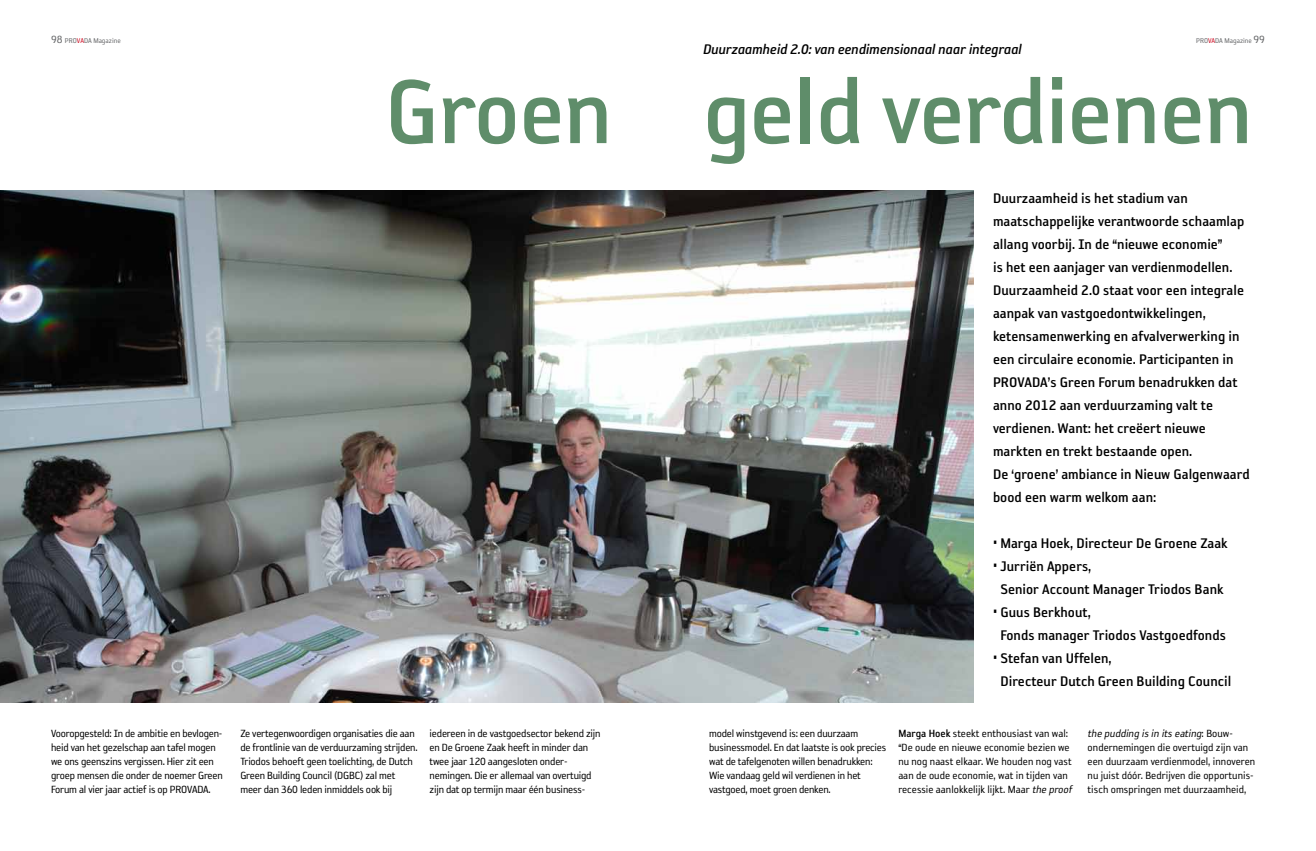
<style>
.page{position:relative;width:1316px;height:851px;background:#fff}
.page>*{position:absolute;margin:0;border:0;box-sizing:border-box;transform-origin:0 0}
.t1{font:104px "Reykjavik One B Gauge";letter-spacing:-.01em;color:#5f8d6a}
.t2{font:16px/23px "Reykjavik One B Gauge";color:#000}
.t3{font:italic 16px "Reykjavik One B Gauge";letter-spacing:-.005em;color:#000}
.t4{font:12px/14px "Reykjavik One A Gauge";letter-spacing:-.015em;color:#000}
.t5{font:8px "Reykjavik One A Gauge";color:#646567}
.s1{font-size:12px}
.s2{color:#cd071e}
.s3{font-style:italic}
.s4{font-family:"Reykjavik One B Gauge"}
</style>
<div class="page">
<img style="left:0;top:190px;width:973px;height:512px">
<p class="t5" style="left:51px;top:37px;width:71px"><span class="s1">98</span> PRO<span class="s2">VA</span>DA Magazine</p>
<p class="t5" style="left:1196px;top:37px;width:70px">PRO<span class="s2">VA</span>DA Magazine <span class="s1">99</span></p>
<h2 class="t3" style="left:703px;top:41px;width:320px">Duurzaamheid 2.0: van eendimensionaal naar integraal</h2>
<h1 class="t1" style="left:385px;top:59px;width:869px">Groen geld verdienen</h1>
<p class="t2" style="left:992px;top:186px;width:258px">Duurzaamheid is het stadium van maatschappelijke verantwoorde schaamlap allang voorbij. In de “nieuwe economie”<br>is het een aanjager van verdienmodellen.<br>Duurzaamheid 2.0 staat voor een integrale aanpak van vastgoedontwikkelingen, ketensamenwerking en afvalverwerking in een circulaire economie. Participanten in PROVADA’s Green Forum benadrukken dat anno 2012 aan verduurzaming valt te verdienen. Want: het creëert nieuwe markten en trekt bestaande open.<br>De ‘groene’ ambiance in Nieuw Galgenwaard bood een warm welkom aan:</p>
<h2 class="t2" style="left:992px;top:531px;width:236px">• Marga Hoek, Directeur De Groene Zaak</h2>
<h2 class="t2" style="left:1000px;top:554px;width:225px;text-indent:-7px">• Jurriën Appers,<br>Senior Account Manager Triodos Bank</h2>
<h2 class="t2" style="left:1000px;top:600px;width:227px;text-indent:-7px">• Guus Berkhout,<br>Fonds manager Triodos Vastgoedfonds</h2>
<h2 class="t2" style="left:1000px;top:646px;width:232px;text-indent:-7px">• Stefan van Uffelen,<br>Directeur Dutch Green Building Council</h2>
<p class="t4" style="left:51px;top:726px;width:173px">Vooropgesteld: In de ambitie en bevlogen&shy;heid van het gezelschap aan tafel mogen we ons geenszins vergissen. Hier zit een groep mensen die onder de noemer Green Forum al vier jaar actief is op PROVADA.</p>
<p class="t4" style="left:709px;top:726px;width:179px">model winstgevend is: een duurzaam businessmodel. En dat laatste is ook precies wat de tafelgenoten willen benadrukken:<br>Wie vandaag geld wil verdienen in het vastgoed, moet groen denken.</p>
<p class="t4" style="left:429px;top:726px;width:172px">iedereen in de vastgoedsector bekend zijn en De Groene Zaak heeft in minder dan twee jaar 120 aangesloten onder&shy;nemingen. Die er allemaal van overtuigd zijn dat op termijn maar één business-</p>
<p class="t4" style="left:1087px;top:726px;width:169px"><span class="s3">the pudding is in its eating</span>: B o u w - ondernemingen die overtuigd zijn van een duurzaam verdienmodel, innoveren nu juist dóór. Bedrijven die opportunis&shy;tisch omspringen met duurzaamheid,</p>
<p class="t4" style="left:240px;top:726px;width:179px">Ze vertegenwoordigen organisaties die aan de frontlinie van de verduurzaming strijden.<br>Triodos behoeft geen toelichting, de Dutch Green Building Council (DGBC) zal met meer dan 360 leden inmiddels ook bij</p>
<p class="t4" style="left:898px;top:726px;width:177px"><span class="s4">Marga Hoek</span> steekt enthousiast van wal: “De oude en nieuwe economie bezien we nu nog naast elkaar. We houden nog vast aan de oude economie, wat in tijden van recessie aanlokkelijk lijkt. Maar <span class="s3">the proof</span></p>
</div>
